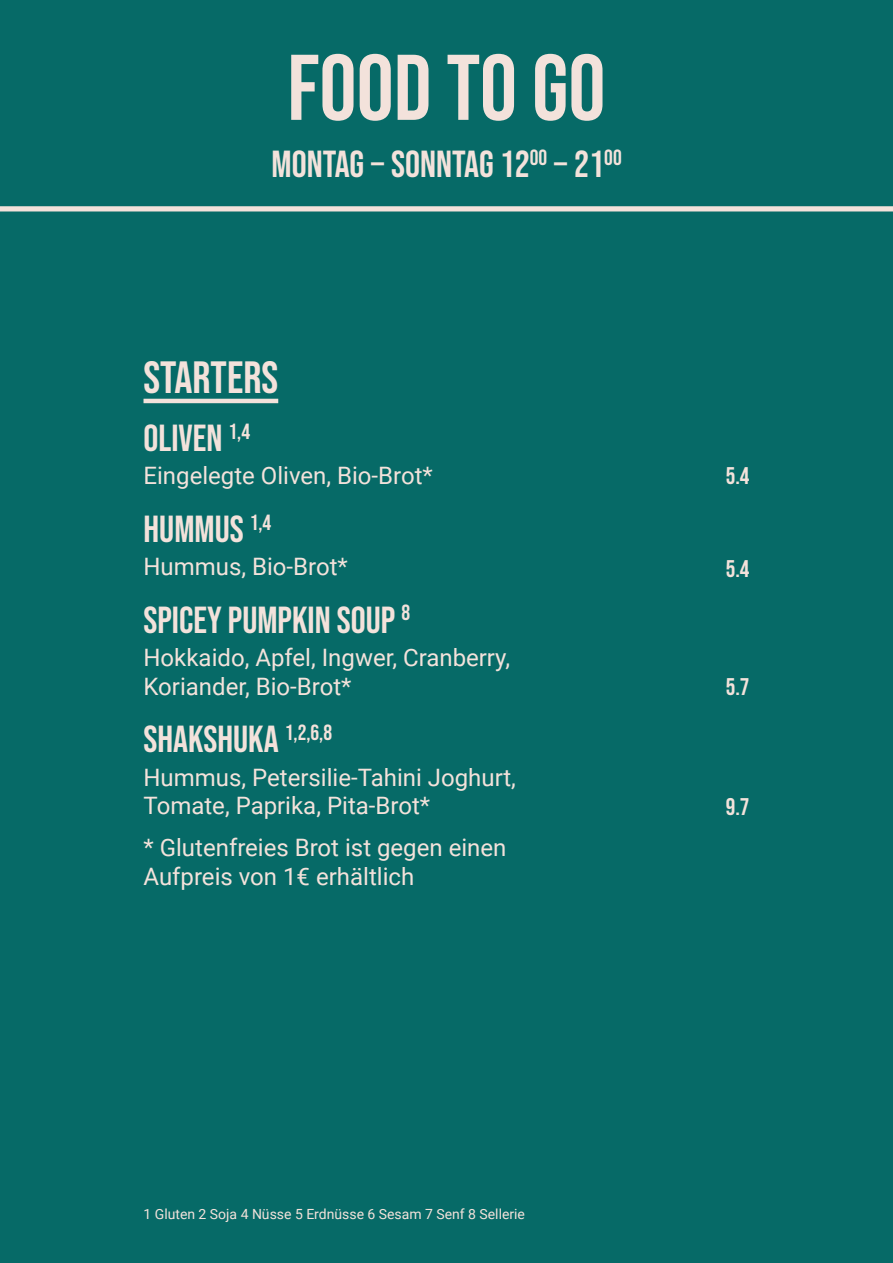
<style>
.page{position:relative;width:893px;height:1263px;background:#066a67}
.page>*{position:absolute;margin:0;border:0;box-sizing:border-box;transform-origin:0 0}
.t1{font:93px "Bebas Neue";color:#f3e2db}
.t2{font:45px "Bebas Neue";color:#f3e2db}
.t3{font:37.5px "Bebas Neue";color:#f3e2db}
.t4{font:24px/28.8px "Roboto";color:#f3e2db}
.t5{font:24px "Bebas Neue";color:#f3e2db}
.t6{font:13.95px "Roboto";color:#f3e2db}
</style>
<div class="page">
<div style="left:0;top:206px;width:893px;height:5px;background:#f3e2db"></div>
<hr style="left:144px;top:399px;width:134px;height:4px;background:#f3e2db">
<h1 class="t1" style="left:287px;top:35px;width:320px">FOOD TO GO</h1>
<h3 class="t3" style="left:272px;top:143px;width:352px">MONTAG − SONNTAG 12<sup>00</sup> − 21<sup>00</sup></h3>
<h2 class="t2" style="left:144px;top:352px;width:136px">STARTERS</h2>
<h3 class="t3" style="left:144px;top:417px;width:108px">OLIVEN <sup>1,4</sup></h3>
<p class="t4" style="left:144px;top:460px;width:291px">Eingelegte Oliven, Bio-Brot*</p>
<h3 class="t3" style="left:144px;top:508px;width:129px">HUMMUS <sup>1,4</sup></h3>
<p class="t4" style="left:144px;top:551px;width:206px">Hummus, Bio-Brot*</p>
<h3 class="t3" style="left:144px;top:599px;width:268px">SPICEY PUMPKIN SOUP <sup>8</sup></h3>
<p class="t4" style="left:144px;top:642px;width:368px">Hokkaido, Apfel, Ingwer, Cranberry,<br>Koriander, Bio-Brot*</p>
<h3 class="t3" style="left:144px;top:718px;width:190px">SHAKSHUKA <sup>1,2,6,8</sup></h3>
<p class="t4" style="left:144px;top:762px;width:374px">Hummus, Petersilie-Tahini Joghurt,<br>Tomate, Paprika, Pita-Brot*</p>
<p class="t4" style="left:144px;top:832px;width:364px">* Glutenfreies Brot ist gegen einen<br>Aufpreis von 1€ erhältlich</p>
<p class="t5" style="left:726px;top:462px;width:25px">5.4</p>
<p class="t5" style="left:726px;top:555px;width:25px">5.4</p>
<p class="t5" style="left:726px;top:673px;width:25px">5.7</p>
<p class="t5" style="left:726px;top:793px;width:25px">9.7</p>
<p class="t6" style="left:144px;top:1204px;width:383px">1 Gluten 2 Soja 4 Nüsse 5 Erdnüsse 6 Sesam 7 Senf 8 Sellerie</p>
</div>
